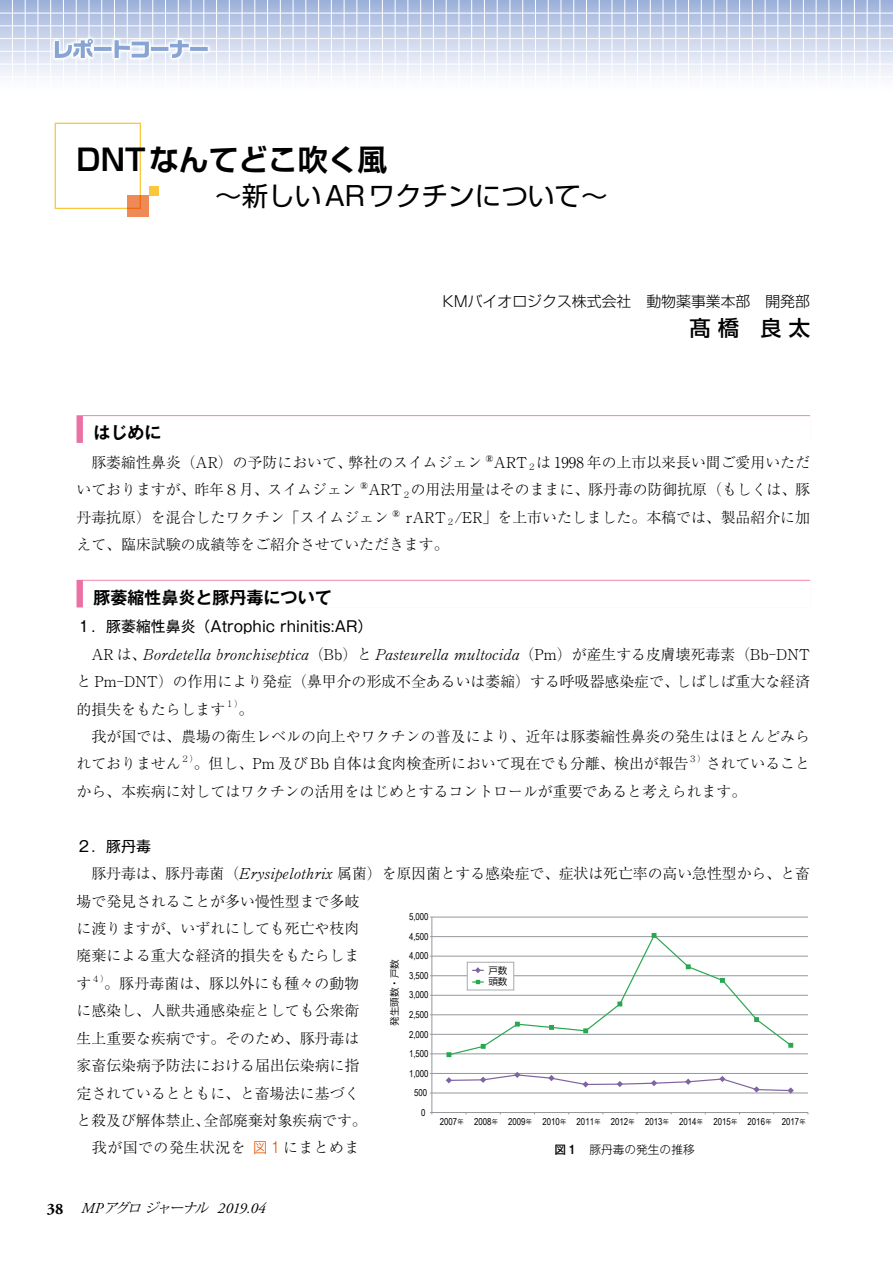
<style>
.page{position:relative;width:893px;height:1263px;background:#fff}
.page>*{position:absolute;margin:0;border:0;box-sizing:border-box;transform-origin:0 0}
.t1{font:700 29.7px "Shin Go Pr 6 N De";color:#000}
.t2{font:26.55px "Shin Go Pr 6 N";color:#000}
.t3{font:500 21.3px "Shin Go Pr 6 N";color:#000}
.t4{font:700 16.95px "Gothic MB101 Pr 6 N De";color:#000}
.t5{font:italic 15.15px "Adobe Garamond Pro";letter-spacing:.005em;color:#000}
.t6{font:300 14.85px/27.5px "Ryumin Pr 6 N";color:#000}
.t7{font:14.85px "Gothic MB101 Pr 6 N";color:#000}
.t8{font:300 14.85px "Shin Go Pr 6 N";color:#000}
.t9{font:300 11.7px "Gothic MB101 Pr 6 N";color:#000}
.t10{font:9.6px "Arial Narrow";color:#000}
.t11{font:9.6px/11.7px "Koz Go Pr 6 N";color:#000}
.t12{font:300 8.7px "Ryumin Pr 6 N";color:#000}
.s1{font-family:"Gothic MB101 Pr 6 N";color:#e85500}
.s2{font-family:"Koz Go Pr 6 N";font-size:6.15px}
.s3{font-weight:500}
.s4{font-weight:700;font-style:normal;font-size:15.9px}
.s5{font-family:"Koz Min Pro";font-size:13.5px}
</style>
<div class="page">
<div style="left:55px;top:123px;width:86px;height:86px;border:1px solid #fbc63b"></div>
<div style="left:128px;top:196px;width:21px;height:21px;background:#ef8955"></div>
<div style="left:149px;top:186px;width:10px;height:10px;background:#fbc63b"></div>
<svg style="left:0;top:1px;width:893px;height:75px;background:#ccd6ec"></svg>
<hr style="left:0;top:0;width:893px;height:1px;background:#9ab0d9">
<hr style="left:0;top:13px;width:893px;height:1px;background:#fff">
<hr style="left:0;top:26px;width:893px;height:1px;background:#fff">
<hr style="left:0;top:38px;width:893px;height:1px;background:#fff">
<hr style="left:0;top:51px;width:893px;height:1px;background:#fff">
<hr style="left:0;top:64px;width:893px;height:1px;background:#fff">
<hr style="left:880px;top:0;width:1px;height:94px;background:#fff">
<hr style="left:867px;top:0;width:1px;height:94px;background:#fff">
<hr style="left:854px;top:0;width:1px;height:94px;background:#fff">
<hr style="left:841px;top:0;width:1px;height:94px;background:#fff">
<hr style="left:828px;top:0;width:1px;height:94px;background:#fff">
<hr style="left:816px;top:0;width:1px;height:94px;background:#fff">
<hr style="left:803px;top:0;width:1px;height:94px;background:#fff">
<hr style="left:790px;top:0;width:1px;height:94px;background:#fff">
<hr style="left:777px;top:0;width:1px;height:94px;background:#fff">
<hr style="left:765px;top:0;width:1px;height:94px;background:#fff">
<hr style="left:752px;top:0;width:1px;height:94px;background:#fff">
<hr style="left:739px;top:0;width:1px;height:94px;background:#fff">
<hr style="left:726px;top:0;width:1px;height:94px;background:#fff">
<hr style="left:714px;top:0;width:1px;height:94px;background:#fff">
<hr style="left:701px;top:0;width:1px;height:94px;background:#fff">
<hr style="left:688px;top:0;width:1px;height:94px;background:#fff">
<hr style="left:675px;top:0;width:1px;height:94px;background:#fff">
<hr style="left:663px;top:0;width:1px;height:94px;background:#fff">
<hr style="left:650px;top:0;width:1px;height:94px;background:#fff">
<hr style="left:637px;top:0;width:1px;height:94px;background:#fff">
<hr style="left:624px;top:0;width:1px;height:94px;background:#fff">
<hr style="left:612px;top:0;width:1px;height:94px;background:#fff">
<hr style="left:599px;top:0;width:1px;height:94px;background:#fff">
<hr style="left:586px;top:0;width:1px;height:94px;background:#fff">
<hr style="left:573px;top:0;width:1px;height:94px;background:#fff">
<hr style="left:561px;top:0;width:1px;height:94px;background:#fff">
<hr style="left:548px;top:0;width:1px;height:94px;background:#fff">
<hr style="left:535px;top:0;width:1px;height:94px;background:#fff">
<hr style="left:522px;top:0;width:1px;height:94px;background:#fff">
<hr style="left:510px;top:0;width:1px;height:94px;background:#fff">
<hr style="left:497px;top:0;width:1px;height:94px;background:#fff">
<hr style="left:484px;top:0;width:1px;height:94px;background:#fff">
<hr style="left:471px;top:0;width:1px;height:94px;background:#fff">
<hr style="left:459px;top:0;width:1px;height:94px;background:#fff">
<hr style="left:446px;top:0;width:1px;height:94px;background:#fff">
<hr style="left:433px;top:0;width:1px;height:94px;background:#fff">
<hr style="left:420px;top:0;width:1px;height:94px;background:#fff">
<hr style="left:408px;top:0;width:1px;height:94px;background:#fff">
<hr style="left:395px;top:0;width:1px;height:94px;background:#fff">
<hr style="left:382px;top:0;width:1px;height:94px;background:#fff">
<hr style="left:369px;top:0;width:1px;height:94px;background:#fff">
<hr style="left:357px;top:0;width:1px;height:94px;background:#fff">
<hr style="left:344px;top:0;width:1px;height:94px;background:#fff">
<hr style="left:331px;top:0;width:1px;height:94px;background:#fff">
<hr style="left:318px;top:0;width:1px;height:94px;background:#fff">
<hr style="left:306px;top:0;width:1px;height:94px;background:#fff">
<hr style="left:293px;top:0;width:1px;height:94px;background:#fff">
<hr style="left:280px;top:0;width:1px;height:94px;background:#fff">
<hr style="left:267px;top:0;width:1px;height:94px;background:#fff">
<hr style="left:254px;top:0;width:1px;height:94px;background:#fff">
<hr style="left:242px;top:0;width:1px;height:94px;background:#fff">
<hr style="left:229px;top:0;width:1px;height:94px;background:#fff">
<hr style="left:216px;top:0;width:1px;height:94px;background:#fff">
<hr style="left:203px;top:0;width:1px;height:94px;background:#fff">
<hr style="left:191px;top:0;width:1px;height:94px;background:#fff">
<hr style="left:178px;top:0;width:1px;height:94px;background:#fff">
<hr style="left:165px;top:0;width:1px;height:94px;background:#fff">
<hr style="left:152px;top:0;width:1px;height:94px;background:#fff">
<hr style="left:140px;top:0;width:1px;height:94px;background:#fff">
<hr style="left:127px;top:0;width:1px;height:94px;background:#fff">
<hr style="left:114px;top:0;width:1px;height:94px;background:#fff">
<hr style="left:101px;top:0;width:1px;height:94px;background:#fff">
<hr style="left:89px;top:0;width:1px;height:94px;background:#fff">
<hr style="left:76px;top:0;width:1px;height:94px;background:#fff">
<hr style="left:63px;top:0;width:1px;height:94px;background:#fff">
<hr style="left:50px;top:0;width:1px;height:94px;background:#fff">
<hr style="left:38px;top:0;width:1px;height:94px;background:#fff">
<hr style="left:25px;top:0;width:1px;height:94px;background:#fff">
<hr style="left:12px;top:0;width:1px;height:94px;background:#fff">
<hr style="left:432px;top:1093px;width:376px;height:1px;background:#94989c">
<hr style="left:432px;top:1073px;width:376px;height:1px;background:#94989c">
<hr style="left:432px;top:1053px;width:376px;height:1px;background:#94989c">
<hr style="left:432px;top:1034px;width:376px;height:1px;background:#94989c">
<hr style="left:432px;top:1014px;width:376px;height:1px;background:#94989c">
<hr style="left:432px;top:995px;width:376px;height:1px;background:#94989c">
<hr style="left:432px;top:975px;width:376px;height:1px;background:#94989c">
<hr style="left:432px;top:956px;width:376px;height:1px;background:#94989c">
<hr style="left:432px;top:936px;width:376px;height:1px;background:#94989c">
<hr style="left:432px;top:917px;width:376px;height:1px;background:#94989c">
<hr style="left:432px;top:917px;width:1px;height:195px;background:#94989c">
<hr style="left:432px;top:1112px;width:376px;height:1px;background:#94989c">
<svg style="left:444px;top:1071px;width:351px;height:23px"></svg>
<svg style="left:447px;top:933px;width:346px;height:124px"></svg>
<svg style="left:51px;top:35px;width:161px;height:27px"></svg>
<svg style="left:55px;top:39px;width:153px;height:19px"></svg>
<div style="left:77px;top:415px;width:733px;height:28px;background:#ea71a3"></div>
<div style="left:83px;top:416px;width:727px;height:27px;background:#fff"></div>
<div style="left:77px;top:580px;width:733px;height:27px;background:#ea71a3"></div>
<div style="left:83px;top:581px;width:727px;height:27px;background:#fff"></div>
<h1 class="t1" style="left:77px;top:135px;width:312px">DNTなんてどこ吹く風</h1>
<h2 class="t2" style="left:215px;top:174px;width:394px">〜新しいARワクチンについて〜</h2>
<p class="t8" style="left:442px;top:289px;width:369px">KMバイオロジクス株式会社　動物薬事業本部　開発部</p>
<h3 class="t3" style="left:690px;top:310px;width:122px">髙橋　良太</h3>
<p class="t4" style="left:77px;top:418px;width:87px">　はじめに</p>
<p class="t6" style="left:77px;top:447px;width:735px;text-align:justify">　豚萎縮性鼻炎（AR）の予防において、弊社のスイムジェン ®ART<sub>２</sub>は 1998 年の上市以来長い間ご愛用いただいておりますが、昨年８月、スイムジェン ®ART<sub>２</sub>の用法用量はそのままに、豚丹毒の防御抗原（もしくは、豚丹毒抗原）を混合したワクチン「スイムジェン ®rART<sub>２</sub>/ER」を上市いたしました。本稿では、製品紹介に加えて、臨床試験の成績等をご紹介させていただきます。</p>
<p class="t4" style="left:77px;top:583px;width:257px">　豚萎縮性鼻炎と豚丹毒について</p>
<p class="t7" style="left:77px;top:614px;width:297px">１．豚萎縮性鼻炎（Atrophic rhinitis:AR）</p>
<p class="t6" style="left:77px;top:639px;width:735px;text-align:justify">　AR は、Bordetella bronchiseptica（Bb）と Pasteurella multocida（Pm）が産生する皮膚壊死毒素（Bb-DNTと Pm-DNT）の作用により発症（鼻甲介の形成不全あるいは萎縮）する呼吸器感染症で、しばしば重大な経済的損失をもたらします</p>
<p class="t12" style="left:225px;top:697px;width:19px">１）</p>
<p class="t6" style="left:77px;top:694px;width:735px;text-indent:162px">。<br>　我が国では、農場の衛生レベルの向上やワクチンの普及により、近年は豚萎縮性鼻炎の発生はほとんどみられておりません</p>
<p class="t12" style="left:181px;top:752px;width:19px">２）</p>
<p class="t6" style="left:194px;top:749px;width:496px">。但し、Pm 及び Bb 自体は食肉検査所において現在でも分離、検出が報告</p>
<p class="t12" style="left:688px;top:752px;width:19px">３）</p>
<p class="t6" style="left:77px;top:749px;width:735px;text-indent:629px">されていることから、本疾病に対してはワクチンの活用をはじめとするコントロールが重要であると考えられます。</p>
<p class="t7" style="left:77px;top:834px;width:76px">２．豚丹毒</p>
<p class="t6" style="left:76px;top:859px;width:735px">　豚丹毒は、豚丹毒菌（Erysipelothrix 属菌）を原因菌とする感染症で、症状は死亡率の高い急性型から、と畜場で発見されることが多い慢性型まで多岐<br>に渡りますが、いずれにしても死亡や枝肉<br>廃棄による重大な経済的損失をもたらしま<br>す</p>
<p class="t10" style="left:409px;top:910px;width:21px">5,000</p>
<p class="t10" style="left:409px;top:929px;width:21px">4,500</p>
<p class="t10" style="left:409px;top:949px;width:21px">4,000</p>
<p class="t11" style="left:389px;top:1026px;width:68px;rotate:-90deg">発生頭数・戸数</p>
<p class="t11" style="left:488px;top:964px;width:21px">戸数頭数</p>
<p class="t10" style="left:409px;top:968px;width:21px">3,500</p>
<p class="t12" style="left:91px;top:971px;width:19px">４）</p>
<p class="t6" style="left:76px;top:969px;width:292px;text-indent:28px">。豚丹毒菌は、豚以外にも種々の動物に感染し、人獣共通感染症としても公衆衛生上重要な疾病です。そのため、豚丹毒は家畜伝染病予防法における届出伝染病に指定されているとともに、と畜場法に基づくと殺及び解体禁止、全部廃棄対象疾病です。　我が国での発生状況を <span class="s1">図１</span>にまとめま</p>
<p class="t10" style="left:409px;top:988px;width:21px">3,000</p>
<p class="t10" style="left:409px;top:1007px;width:21px">2,500</p>
<p class="t10" style="left:409px;top:1027px;width:21px">2,000</p>
<p class="t10" style="left:409px;top:1047px;width:21px">1,500</p>
<p class="t10" style="left:409px;top:1066px;width:21px">1,000</p>
<p class="t10" style="left:414px;top:1086px;width:15px">500</p>
<p class="t10" style="left:421px;top:1105px;width:6px">0</p>
<p class="t10" style="left:440px;top:1114px;width:367px">2007<span class="s2">年</span> 2008<span class="s2">年</span> 2009<span class="s2">年</span> 2010<span class="s2">年</span> 2011<span class="s2">年</span> 2012<span class="s2">年</span> 2013<span class="s2">年</span> 2014<span class="s2">年</span> 2015<span class="s2">年</span> 2016<span class="s2">年</span> 2017<span class="s2">年</span></p>
<p class="t9" style="left:554px;top:1140px;width:142px"><span class="s3">図１</span>　豚丹毒の発生の推移</p>
<p class="t5" style="left:47px;top:1199px;width:220px"><span class="s4">38</span> MP<span class="s5">アグロジャーナル</span> 2019.04</p>
</div>
